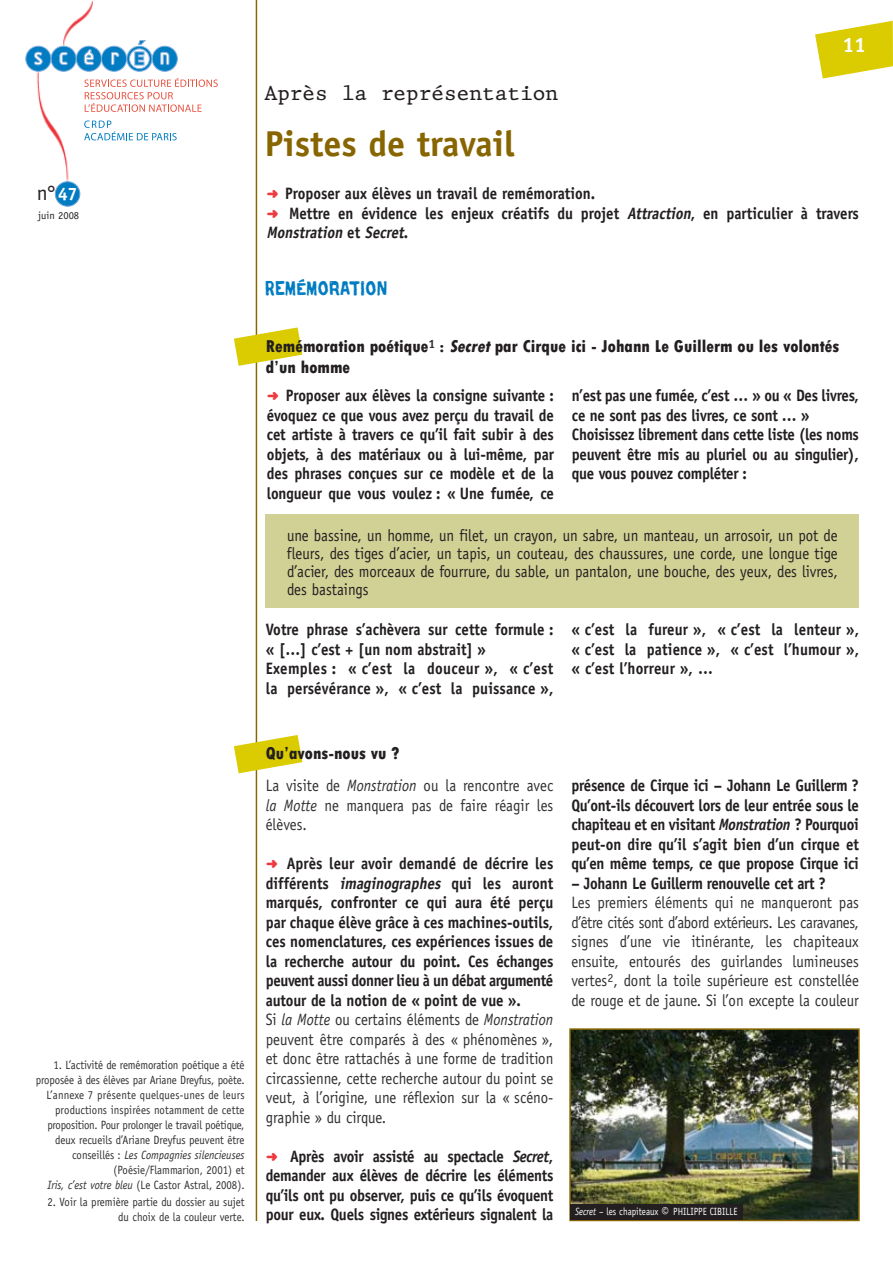
<style>
.page{position:relative;width:893px;height:1263px;background:#fff}
.page>*{position:absolute;margin:0;border:0;box-sizing:border-box;transform-origin:0 0}
.t1{font:700 36px "Officina Sans";color:#876500}
.t2{font:21px "King";color:#231f20}
.t3{font:21px "Officina Sans";color:#231f20}
.t4{font:700 21px "Officina Sans";color:#fff}
.t5{font:800 condensed 18px/21.6px "Tw Cen";color:#231f20}
.t6{font:18px "Repent";letter-spacing:.025em;color:#007cc2;scale:.8 1}
.t7{font:700 16.5px/19.5px "Officina Sans";letter-spacing:-.01em;color:#231f20;scale:.9 1}
.t8{font:16.5px/19.5px "Officina Sans";color:#312f30;text-align:justify;scale:.9 1}
.t9{font:16.5px/18px "Officina Sans";color:#231f20;text-align:justify;scale:.9 1}
.t10{font:12px/15px "Officina Sans";color:#312f30;text-align:right;scale:.9 1}
.t11{font:10.5px "Officina Sans";color:#fff;scale:.85 1}
.t12{font:10.5px "Officina Sans";color:#231f20}
.s1{font-weight:700;font-size:18px;color:#fff}
.s2{font-style:italic}
.s3{font-family:"Distro Bats";font-weight:400;font-size:13.5px;color:#ee3a41}
.s4{font-weight:400;color:#312f30}
.s5{font-weight:400;font-style:italic;color:#312f30}
.s6{font-weight:700;font-size:15.75px}
</style>
<div class="page">
<img style="left:63px;top:0;width:30px;height:40px">
<img style="left:36px;top:72px;width:41px;height:113px">
<img style="left:233px;top:0;width:33px;height:1220px">
<svg style="left:84px;top:78px;width:134px;height:34px"></svg>
<svg style="left:84px;top:120px;width:93px;height:20px"></svg>
<svg style="left:25px;top:40px;width:153px;height:32px"></svg>
<div style="left:55px;top:182px;width:25px;height:24px;background:#007cc2;border-radius:50%"></div>
<div style="left:55px;top:181px;width:25px;height:26px;border:1px solid #70a3d6;border-radius:50%"></div>
<svg style="left:815px;top:21px;width:78px;height:58px"></svg>
<svg style="left:234px;top:327px;width:68px;height:39px"></svg>
<div style="left:266px;top:514px;width:593px;height:94px;background:#d1d095"></div>
<svg style="left:234px;top:735px;width:68px;height:38px"></svg>
<img style="left:572px;top:1031px;width:285px;height:187px">
<div style="left:569px;top:1028px;width:291px;height:193px;border:2px solid #876500"></div>
<div style="left:571px;top:1204px;width:172px;height:16px;background:#231f20"></div>
<p class="t3" style="left:37px;top:181px;width:42px">n° <span class="s1">47</span></p>
<p class="t12" style="left:38px;top:209px;width:42px">juin 2008</p>
<p class="t10" style="left:36px;top:1057px;width:233px">1. L’activité de remémoration poétique a été proposée à des élèves par Ariane Dreyfus, poète.<br>L’annexe 7 présente quelques-unes de leurs productions inspirées notamment de cette proposition. Pour prolonger le travail poétique, deux recueils d’Ariane Dreyfus peuvent être conseillés : <span class="s2">Les Compagnies silencieuses </span>(Poésie/Flammarion, 2001) et<br><span class="s2">Iris, c’est votre bleu</span> (Le Castor Astral, 2008).</p>
<p class="t10" style="left:47px;top:1194px;width:220px">2. Voir la première partie du dossier au sujet du choix de la couleur verte.</p>
<p class="t4" style="left:843px;top:32px;width:25px">11</p>
<p class="t2" style="left:265px;top:80px;width:295px">Après la représentation</p>
<h1 class="t1" style="left:265px;top:121px;width:252px">Pistes de travail</h1>
<p class="t7" style="left:266px;top:183px;width:660px"><span class="s3">b</span> Proposer aux élèves un travail de remémoration.<br><span class="s3">b</span> Mettre en évidence les enjeux créatifs du projet <span class="s2">Attraction</span>, en particulier à travers<br><span class="s2">Monstration</span> e t <span class="s2">Secret</span>.</p>
<p class="t6" style="left:266px;top:277px;width:154px">REMÉMORATION</p>
<p class="t5" style="left:266px;top:335px;width:575px">Remémoration poétique<sup>1</sup> : <span class="s2">Secret</span> par Cirque ici - Johann Le Guillerm ou les volontés d’un homme</p>
<p class="t7" style="left:267px;top:386px;width:320px;text-align:justify"><span class="s3">b</span> Proposer aux élèves la consigne suivante : évoquez ce que vous avez perçu du travail de cet artiste à travers ce qu’il fait subir à des objets, à des matériaux ou à lui-même, par des phrases conçues sur ce modèle et de la longueur que vous voulez : « Une fumée, ce</p>
<p class="t7" style="left:572px;top:386px;width:320px">n’est pas une fumée, c’est … » ou « Des livres, ce ne sont pas des livres, ce sont … » Choisissez librement dans cette liste (les noms peuvent être mis au pluriel ou au singulier), que vous pouvez compléter :</p>
<p class="t9" style="left:287px;top:526px;width:613px">une bassine, un homme, un filet, un crayon, un sabre, un manteau, un arrosoir, un pot de fleurs, des tiges d’acier, un tapis, un couteau, des chaussures, une corde, une longue tige d’acier, des morceaux de fourrure, du sable, un pantalon, une bouche, des yeux, des livres, des bastaings</p>
<p class="t7" style="left:266px;top:620px;width:321px">Votre phrase s’achèvera sur cette formule : « […] c’est + [un nom abstrait] »<br>Exemples : « c’est la douceur », « c’est la persévérance », « c’est la puissance »,</p>
<p class="t7" style="left:571px;top:620px;width:321px;text-align:justify">« c’est la fureur », « c’est la lenteur », « c’est la patience », « c’est l’humour », « c’est l’horreur », …</p>
<p class="t5" style="left:266px;top:742px;width:135px">Qu’avons-nous vu ?</p>
<p class="t8" style="left:266px;top:776px;width:321px">La visite de <span class="s2">Monstration</span> ou la rencontre avec <span class="s2">la Motte</span> ne manquera pas de faire réagir les élèves.</p>
<p class="t7" style="left:266px;top:854px;width:321px"><span class="s3">b</span> Après leur avoir demandé de décrire les différents <span class="s2">imaginographes</span> qui les auront marqués, confronter ce qui aura été perçu par chaque élève grâce à ces machines-outils, ces nomenclatures, ces expériences issues de la recherche autour du point. Ces échanges peuvent aussi donner lieu à un débat argumenté autour de la notion de « point de vue ».<br><span class="s4">Si</span> <span class="s5">la Motte</span> <span class="s4">ou certains éléments de</span> <span class="s5">Monstration </span><span class="s4">peuvent être comparés à des « phénomènes », et donc être rattachés à une forme de tradition circassienne, cette recherche autour du point se veut, à l’origine, une réflexion sur la « scéno&shy;graphie » du cirque.</span></p>
<p class="t7" style="left:266px;top:1146px;width:321px;text-align:justify"><span class="s3">b</span> Après avoir assisté au spectacle <span class="s2">Secret</span>, demander aux élèves de décrire les éléments qu’ils ont pu observer, puis ce qu’ils évoquent pour eux. Quels signes extérieurs signalent la</p>
<p class="t7" style="left:571px;top:776px;width:321px;text-align:justify">présence de Cirque ici – Johann Le Guillerm ?<br>Qu’ont-ils découvert lors de leur entrée sous le chapiteau et en visitant <span class="s2">Monstration</span> ? Pourquoi peut-on dire qu’il s’agit bien d’un cirque et qu’en même temps, ce que propose Cirque ici</p>
<p class="t7" style="left:571px;top:873px;width:284px">– Johann Le Guillerm renouvelle cet art ?</p>
<p class="t8" style="left:571px;top:893px;width:321px">Les premiers éléments qui ne manqueront pas d’être cités sont d’abord extérieurs. Les caravanes, signes d’une vie itinérante, les chapiteaux ensuite, entourés des guirlandes lumineuses vertes<sup>2</sup>, dont la toile supérieure est constellée de rouge et de jaune. Si l’on excepte la couleur</p>
<p class="t11" style="left:575px;top:1205px;width:133px"><span class="s2">Secret</span> – les chapiteaux <span class="s6">©</span> Philipp</p>
<p class="t11" style="left:703px;top:1205px;width:42px">e Cibille</p>
</div>
